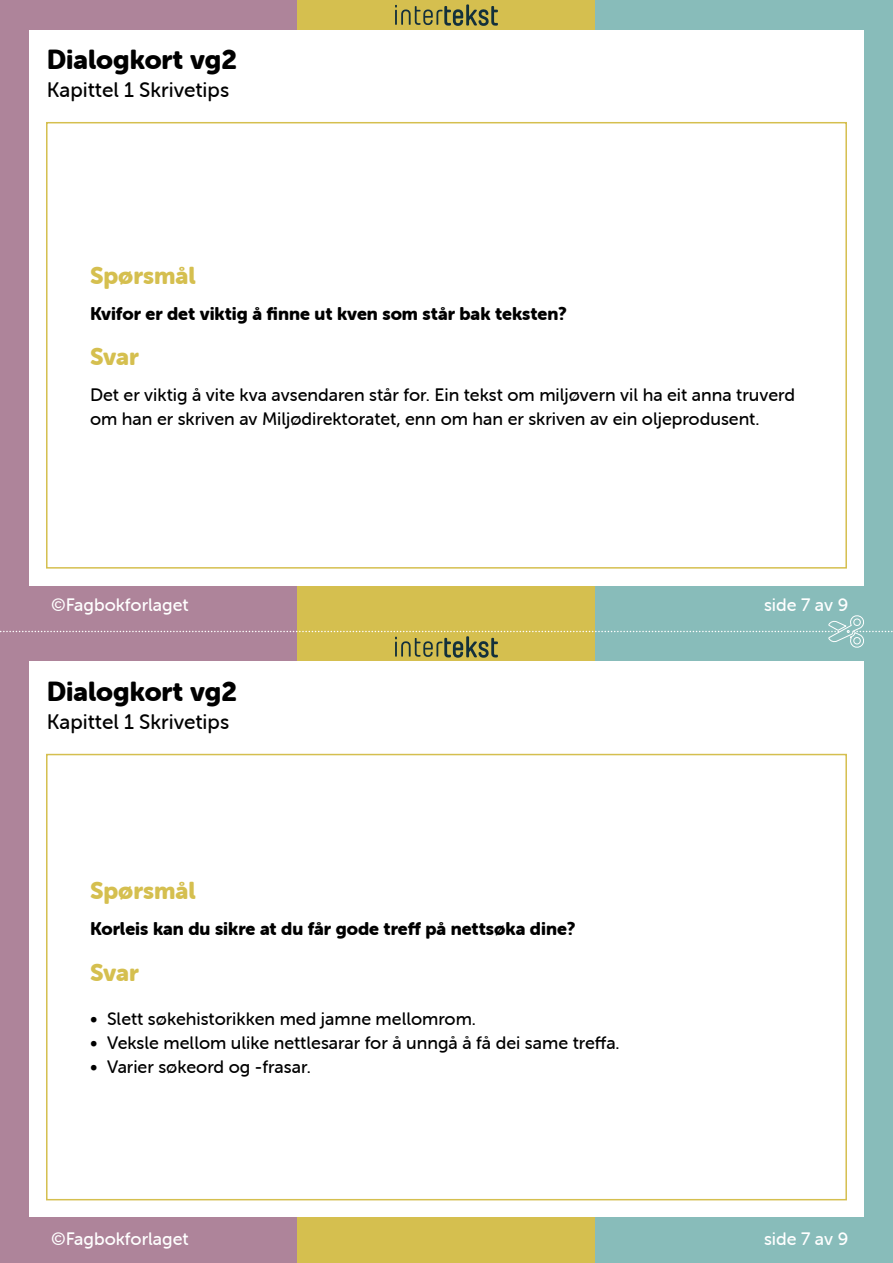
<style>
.page{position:relative;width:893px;height:1263px;background:#fff}
.page>*{position:absolute;margin:0;border:0;box-sizing:border-box;transform-origin:0 0}
.t1{font:27px "Museo Sans Rounded 900";color:#000}
.Card_Heading{font:24px "Museo Sans Rounded 900";color:#d5bf4f}
.t2{font:21px "Museo Sans Rounded 500";color:#000}
.Svar{font:18px/24px "Museo Sans Rounded 500";color:#000}
.Sporsmal{font:18px "Museo Sans Rounded 900";color:#000}
.Sporsmal-2{font:18px "Museo Sans Rounded 500";color:#fff}
</style>
<div class="page">
<div style="left:0;top:0;width:298px;height:632px;background:#ae849a"></div>
<div style="left:0;top:632px;width:298px;height:631px;background:#ae849a"></div>
<div style="left:298px;top:0;width:297px;height:632px;background:#d5bf4f"></div>
<div style="left:298px;top:632px;width:297px;height:631px;background:#d5bf4f"></div>
<div style="left:595px;top:0;width:298px;height:632px;background:#88bcba"></div>
<div style="left:595px;top:632px;width:298px;height:631px;background:#88bcba"></div>
<svg style="left:395px;top:4px;width:103px;height:22px"></svg>
<svg style="left:0;top:615px;width:893px;height:43px"></svg>
<div style="left:29px;top:30px;width:835px;height:555px;background:#fff"></div>
<div style="left:29px;top:662px;width:835px;height:555px;background:#fff"></div>
<div style="left:46px;top:122px;width:801px;height:447px;border:2px solid #d5bf4f"></div>
<div style="left:46px;top:754px;width:801px;height:446px;border:2px solid #d5bf4f"></div>
<h1 class="t1" style="left:47px;top:44px;width:192px">Dialogkort vg2</h1>
<p class="t2" style="left:47px;top:78px;width:184px">Kapittel 1 Skrivetips</p>
<p class="Card_Heading" style="left:90px;top:262px;width:107px">Spørsmål</p>
<p class="Sporsmal" style="left:90px;top:303px;width:478px">Kvifor er det viktig å finne ut kven som står bak teksten?</p>
<p class="Card_Heading" style="left:90px;top:343px;width:50px">Svar</p>
<p class="Svar" style="left:90px;top:383px;width:706px">Det er viktig å vite kva avsendaren står for. Ein tekst om miljøvern vil ha eit anna truverd om han er skriven av Miljødirektoratet, enn om han er skriven av ein oljeprodusent.</p>
<p class="Sporsmal-2" style="left:51px;top:595px;width:139px">©Fagbokforlaget</p>
<p class="Sporsmal-2" style="left:764px;top:595px;width:86px">side 7 av 9</p>
<h1 class="t1" style="left:47px;top:676px;width:192px">Dialogkort vg2</h1>
<p class="t2" style="left:47px;top:710px;width:184px">Kapittel 1 Skrivetips</p>
<p class="Card_Heading" style="left:90px;top:877px;width:107px">Spørsmål</p>
<p class="Sporsmal" style="left:90px;top:919px;width:487px">Korleis kan du sikre at du får gode treff på nettsøka dine?</p>
<p class="Card_Heading" style="left:90px;top:958px;width:50px">Svar</p>
<p class="Svar" style="left:90px;top:1007px;width:387px">• Slett søkehistorikken med jamne mellomrom.</p>
<p class="Svar" style="left:90px;top:1031px;width:531px">• Veksle mellom ulike nettlesarar for å unngå å få dei same treffa.</p>
<p class="Svar" style="left:90px;top:1055px;width:222px">• Varier søkeord og -frasar.</p>
<p class="Sporsmal-2" style="left:51px;top:1228px;width:139px">©Fagbokforlaget</p>
<p class="Sporsmal-2" style="left:764px;top:1228px;width:86px">side 7 av 9</p>
</div>
